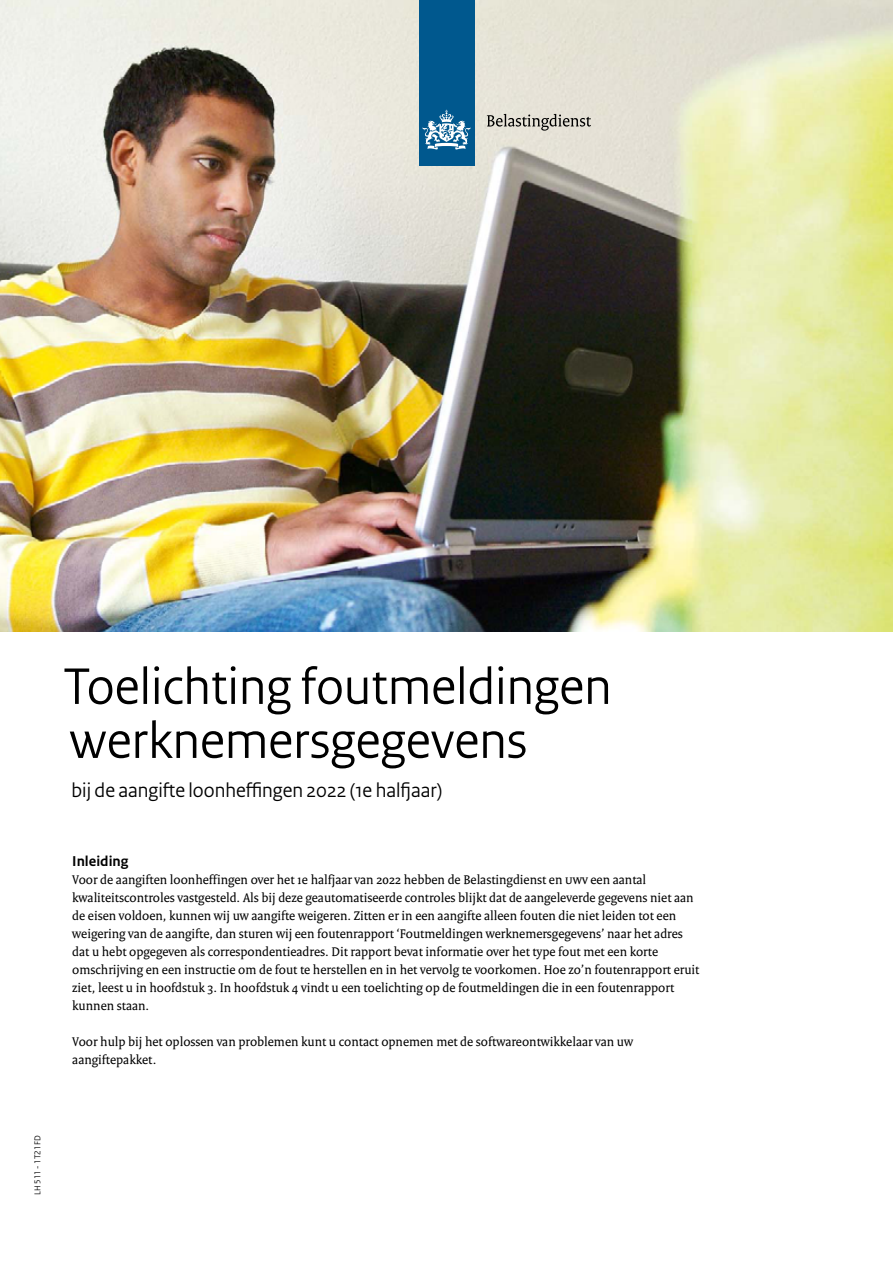
<style>
.page{position:relative;width:893px;height:1263px;background:#fff}
.page>*{position:absolute;margin:0;border:0;box-sizing:border-box;transform-origin:0 0}
.H1_Titel{font:54px/54px "Rijksoverheid Sans Heading";color:#000}
.H2_Subtitel{font:21px "Rijksoverheid Sans Heading";color:#000}
.H3_Alineakop_Sans{font:700 15px "Rijksoverheid Sans Text";color:#000}
.P_Broodtekst_Serif{font:13.5px/18px "Rijksoverheid Serif";color:#000}
.P_Broodtekst_wit_erv{font:13.5px/18px "Rijksoverheid Serif";color:#000}
.t1{font:9px "Rijksoverheid Sans Heading";color:#000}
</style>
<div class="page">
<img style="left:0;top:0;width:893px;height:631px">
<div style="left:419px;top:0;width:55px;height:165px;background:#00588e"></div>
<svg style="left:423px;top:110px;width:47px;height:40px"></svg>
<svg style="left:487px;top:114px;width:104px;height:17px;background:#b2afa7"></svg>
<h1 class="H1_Titel" style="left:63px;top:660px;width:550px">Toelichting foutmeldingen werknemersgegevens</h1>
<h2 class="H2_Subtitel" style="left:72px;top:778px;width:372px">bij de aangifte loonheffingen 2022 (1e halfjaar)</h2>
<h3 class="H3_Alineakop_Sans" style="left:72px;top:852px;width:58px">Inleiding</h3>
<p class="P_Broodtekst_Serif" style="left:72px;top:870px;width:629px">Voor de aangiften loonheffingen over het 1e halfjaar van 2022 hebben de Belastingdienst en UWV een aantal kwaliteitscontroles vastgesteld. Als bij deze geautomatiseerde controles blijkt dat de aangeleverde gegevens niet aan de eisen voldoen, kunnen wij uw aangifte weigeren. Zitten er in een aangifte alleen fouten die niet leiden tot een weigering van de aangifte, dan sturen wij een foutenrapport ‘Foutmeldingen werknemersgegevens’ naar het adres dat u hebt opgegeven als correspondentieadres. Dit rapport bevat informatie over het type fout met een korte omschrijving en een instructie om de fout te herstellen en in het vervolg te voorkomen. Hoe zo’n foutenrapport eruit ziet, leest u in hoofdstuk 3. In hoofdstuk 4 vindt u een toelichting op de foutmeldingen die in een foutenrapport kunnen staan.</p>
<p class="P_Broodtekst_wit_erv" style="left:72px;top:1032px;width:562px">Voor hulp bij het oplossen van problemen kunt u contact opnemen met de softwareontwikkelaar van uw aangiftepakket.</p>
<p class="t1" style="left:32px;top:1195px;width:61px;rotate:-90deg">LH 511 - 1T21FD</p>
</div>
